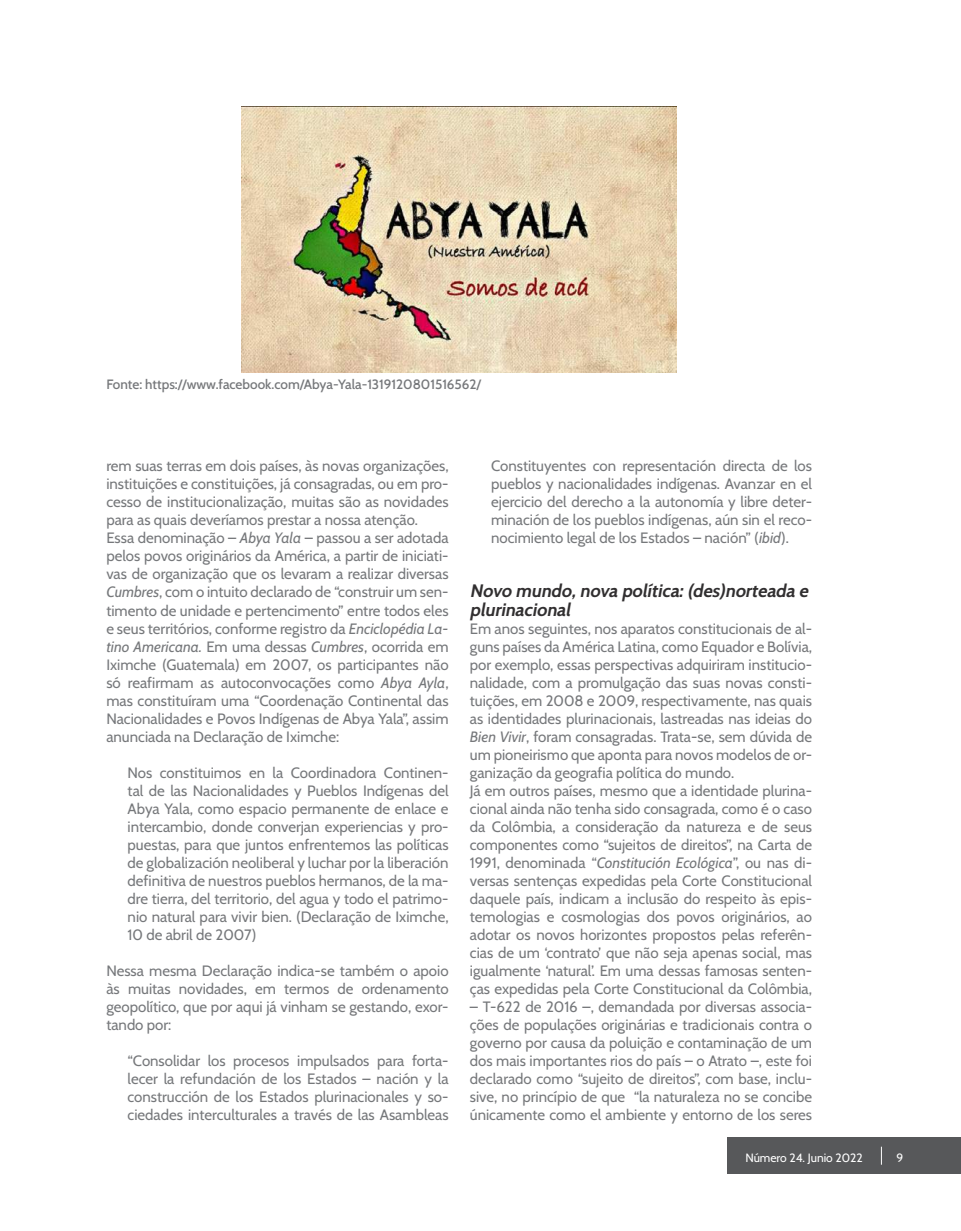
<style>
.page{position:relative;width:961px;height:1231px;background:#fff}
.page>*{position:absolute;margin:0;border:0;box-sizing:border-box;transform-origin:0 0}
.t1{font:italic 700 18px/18px "Cabin";color:#312f30}
.t2{font:15px/18px "Cabin";color:#76787b;text-align:justify}
.t3{font:500 13.5px "Cabin";color:#76787b}
.t4{font:12px "Cabin";color:#fff}
.s1{font-style:italic}
</style>
<div class="page">
<div style="left:727px;top:1137px;width:234px;height:36px;background:#57585a"></div>
<svg style="left:881px;top:1146px;width:1px;height:18px"></svg>
<img style="left:242px;top:107px;width:434px;height:265px">
<p class="t3" style="left:106px;top:373px;width:376px">Fonte: https://www.facebook.com/Abya-Yala-1319120801516562/</p>
<p class="t2" style="left:106px;top:456px;width:344px;text-align:left">rem suas terras em dois países, às novas organizações, instituições e constituições, já consagradas, ou em pro&shy;cesso de institucionalização, muitas são as novidades para as quais deveríamos prestar a nossa atenção.<br>Essa denominação – <span class="s1">Abya Yala</span> – passou a ser adotada pelos povos originários da América, a partir de iniciati&shy;vas de organização que os levaram a realizar diversas <span class="s1">Cumbres</span>, com o intuito declarado de “construir um sen&shy;timento de unidade e pertencimento” entre todos eles e seus territórios, conforme registro da <span class="s1">Enciclopédia La&shy;tino Americana.</span> Em uma dessas <span class="s1">Cumbres</span>, ocorrida em Iximche (Guatemala) em 2007, os participantes não só reafirmam as autoconvocações como <span class="s1">Abya Ayla</span>, mas constituíram uma “Coordenação Continental das Nacionalidades e Povos Indígenas de Abya Yala”, assim anunciada na Declaração de Iximche:</p>
<p class="t2" style="left:128px;top:762px;width:322px">Nos constituimos en la Coordinadora Continen&shy;tal de las Nacionalidades y Pueblos Indígenas del Abya Yala, como espacio permanente de enlace e intercambio, donde converjan experiencias y pro&shy;puestas, para que juntos enfrentemos las políticas de globalización neoliberal y luchar por la liberación definitiva de nuestros pueblos hermanos, de la ma&shy;dre tierra, del territorio, del agua y todo el patrimo&shy;nio natural para vivir bien. (Declaração de Iximche, 10 de abril de 2007)</p>
<p class="t2" style="left:106px;top:960px;width:344px">Nessa mesma Declaração indica-se também o apoio às muitas novidades, em termos de ordenamento geopolítico, que por aqui já vinham se gestando, exor&shy;tando por:</p>
<p class="t2" style="left:128px;top:1050px;width:322px">“Consolidar los procesos impulsados para forta&shy;lecer la refundación de los Estados – nación y la construcción de los Estados plurinacionales y so&shy;ciedades interculturales a través de las Asambleas</p>
<p class="t2" style="left:491px;top:456px;width:322px">Constituyentes con representación directa de los pueblos y nacionalidades indígenas. Avanzar en el ejercicio del derecho a la autonomía y libre deter&shy;minación de los pueblos indígenas, aún sin el reco&shy;nocimiento legal de los Estados – nación” (<span class="s1">ibid</span>).</p>
<p class="t1" style="left:470px;top:581px;width:344px">Novo mundo,nova política:(des)norteada e plurinacional</p>
<p class="t2" style="left:470px;top:618px;width:344px;text-align:left">Em anos seguintes, nos aparatos constitucionais de al&shy;guns países da América Latina, como Equador e Bolívia, por exemplo, essas perspectivas adquiriram institucio&shy;nalidade, com a promulgação das suas novas consti&shy;tuições, em 2008 e 2009, respectivamente, nas quais as identidades plurinacionais, lastreadas nas ideias do <span class="s1">Bien Vivir</span>, foram consagradas. Trata-se, sem dúvida de um pioneirismo que aponta para novos modelos de or&shy;ganização da geografia política do mundo.<br>Já em outros países, mesmo que a identidade plurina&shy;cional ainda não tenha sido consagrada, como é o caso da Colômbia, a consideração da natureza e de seus componentes como “sujeitos de direitos”, na Carta de 1991, denominada “<span class="s1">Constitución Ecológica</span>”, ou nas di&shy;versas sentenças expedidas pela Corte Constitucional daquele país, indicam a inclusão do respeito às epis&shy;temologias e cosmologias dos povos originários, ao adotar os novos horizontes propostos pelas referên&shy;cias de um ‘contrato’ que não seja apenas social, mas igualmente ‘natural’. Em uma dessas famosas senten&shy;ças expedidas pela Corte Constitucional da Colômbia,</p>
<p class="t2" style="left:470px;top:996px;width:344px">– T-622 de 2016 –, demandada por diversas associa&shy;ções de populações originárias e tradicionais contra o governo por causa da poluição e contaminação de um dos mais importantes rios do país – o Atrato –, este foi declarado como “sujeito de direitos”, com base, inclu&shy;sive, no princípio de que “la naturaleza no se concibe únicamente como el ambiente y entorno de los seres</p>
<p class="t4" style="left:745px;top:1147px;width:119px">Número 24. Junio 2022</p>
<p class="t4" style="left:896px;top:1147px;width:8px">9</p>
</div>
